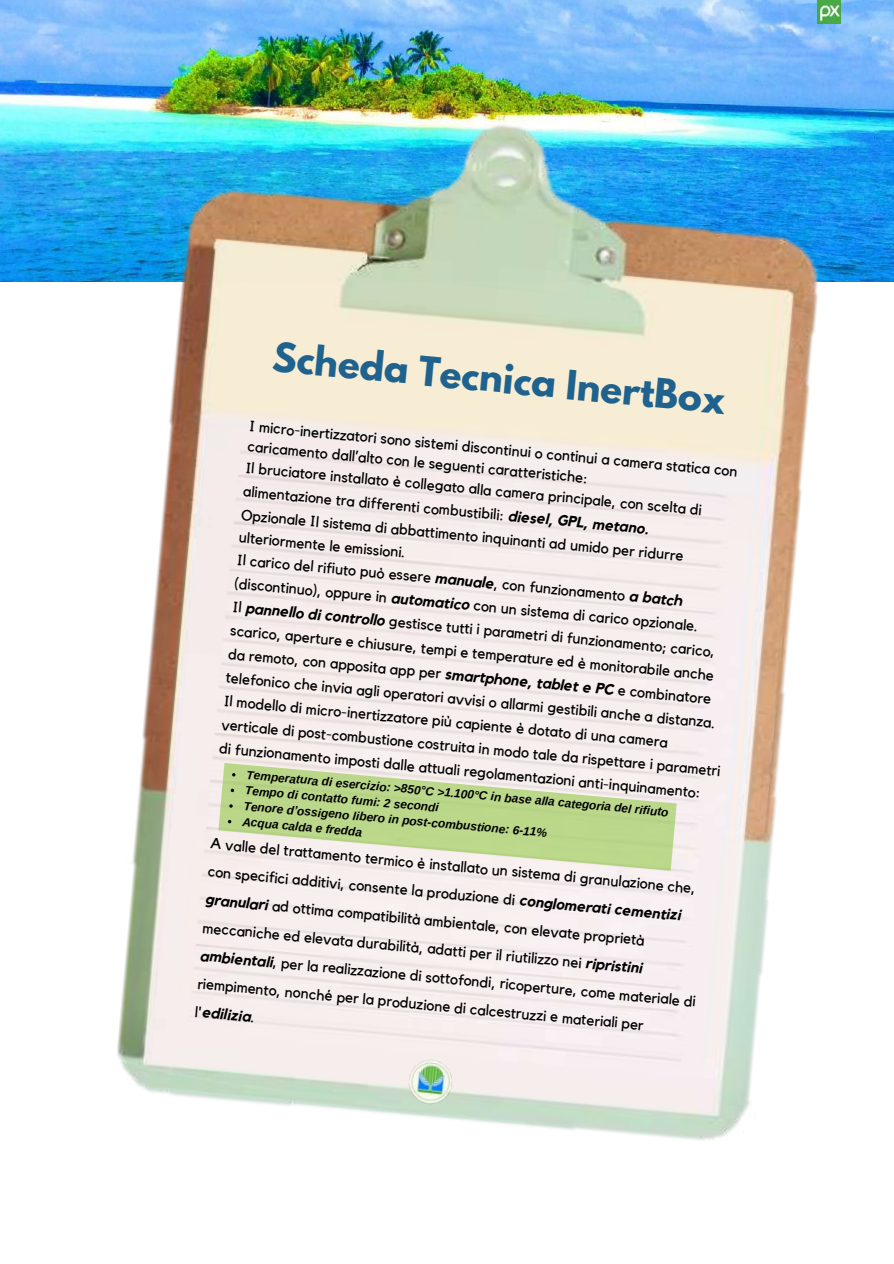
<style>
.page{position:relative;width:894px;height:1264px;background:#fff}
.page>*{position:absolute;margin:0;border:0;box-sizing:border-box;transform-origin:0 0}
.t1{font:700 36px "League Spartan";color:#1f628e}
.t2{font:15px/23.5px "Kollektif";color:#000}
.t3{font:italic 700 12px "Arimo";color:#000}
.s1{font-weight:700;font-style:italic}
</style>
<div class="page">
<img style="left:0;top:0;width:893px;height:1140px">
<img style="left:817px;top:0;width:23px;height:24px">
<img style="left:404px;top:1055px;width:53px;height:53px">
<svg style="left:218px;top:763px;width:458px;height:107px;background:#d0deae"></svg>
<svg style="left:230px;top:788px;width:4px;height:4px"></svg>
<svg style="left:229px;top:804px;width:4px;height:3px"></svg>
<svg style="left:228px;top:819px;width:3px;height:4px"></svg>
<h1 class="t1" style="left:274px;top:340px;width:456px;rotate:5deg">Scheda Tecnica InertBox</h1>
<p class="t2" style="left:250px;top:418px;width:492px;line-height:20px;rotate:5deg">I micro-inertizzatori sono sistemi discontinui o continui a camera statica con caricamento dall’alto con le seguenti caratteristiche:</p>
<p class="t2" style="left:246px;top:457px;width:460px;rotate:5deg">Il bruciatore installato è collegato alla camera principale, con scelta di alimentazione tra differenti combustibili: <span class="s1">diesel, GPL, metano.<br></span>Opzionale Il sistema di abbattimento inquinanti ad umido per ridurre</p>
<p class="t2" style="left:239px;top:526px;width:502px;rotate:5deg">ulteriormente le emissioni.<br>Il carico del rifiuto può essere <span class="s1">manuale</span>, con funzionamento <span class="s1">a batch </span>(discontinuo), oppure in <span class="s1">automatico</span> con un sistema di carico opzionale.<br>Il <span class="s1">pannello di controllo</span> gestisce tutti i parametri di funzionamento; carico, scarico, aperture e chiusure, tempi e temperature ed è monitorabile anche da remoto, con apposita app per <span class="s1">smartphone, tablet e PC</span> e combinatore telefonico che invia agli operatori avvisi o allarmi gestibili anche a distanza.<br>Il modello di micro-inertizzatore più capiente è dotato di una camera verticale di post-combustione costruita in modo tale da rispettare i parametri di funzionamento imposti dalle attuali regolamentazioni anti-inquinamento:</p>
<p class="t2" style="left:210px;top:831px;width:499px;line-height:27.9px;rotate:5deg">A valle del trattamento termico è installato un sistema di granulazione che, con specifici additivi, consente la produzione di <span class="s1">conglomerati cementizi granulari</span> ad ottima compatibilità ambientale, con elevate proprietà meccaniche ed elevata durabilità, adatti per il riutilizzo nei <span class="s1">ripristini ambientali</span>, per la realizzazione di sottofondi, ricoperture, come materiale di riempimento, nonché per la produzione di calcestruzzi e materiali per l'<span class="s1">edilizia</span>.</p>
<p class="t3" style="left:247px;top:768px;width:425px;rotate:5deg">Temperatura di esercizio: &gt;850°C &gt;1.100°C in base alla categoria del rifiuto</p>
<p class="t3" style="left:246px;top:783px;width:196px;rotate:5deg">Tempo di contatto fumi: 2 secondi</p>
<p class="t3" style="left:243px;top:814px;width:122px;rotate:5deg">Acqua calda e fredda</p>
<p class="t3" style="left:244px;top:799px;width:306px;rotate:5deg">Tenore d’ossigeno libero in post-combustione: 6-11%</p>
</div>
